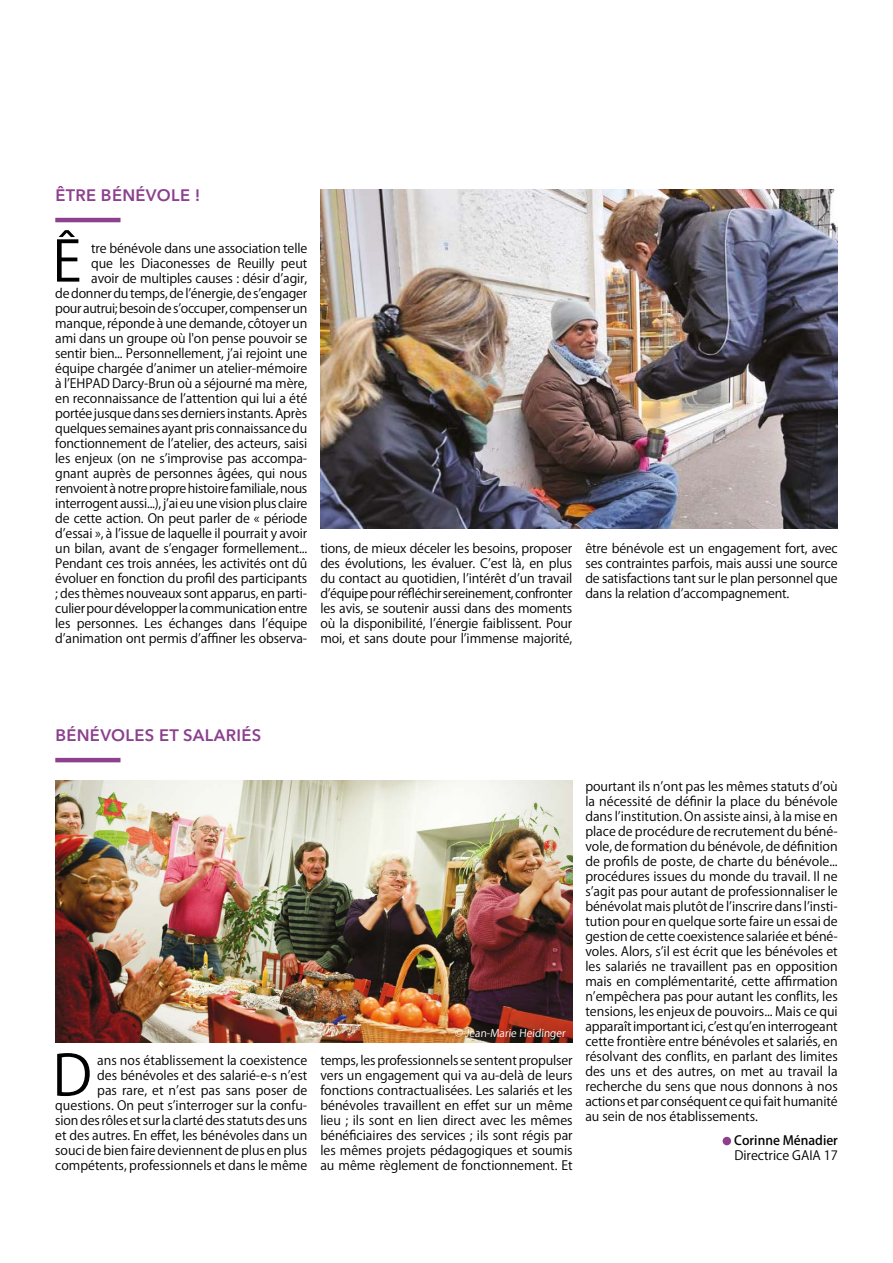
<style>
.page{position:relative;width:893px;height:1263px;background:#fff}
.page>*{position:absolute;margin:0;border:0;box-sizing:border-box;transform-origin:0 0}
.t1{font:55.5px "Koz Go Pro";color:#000}
.t2{font:600 16.5px "Avenir Next LT Pro";letter-spacing:.02em;color:#8c408e}
.t3{font:12.75px/15px "Koz Go Pro";letter-spacing:-.01em;color:#000;text-align:justify}
.t4{font:500 12.75px "Koz Go Pro";color:#000}
.t5{font:10.5px "Koz Go Pro";color:#fff}
</style>
<div class="page">
<hr style="left:55px;top:218px;width:66px;height:4px;background:#8c408e">
<img style="left:320px;top:189px;width:518px;height:339px">
<img style="left:55px;top:781px;width:518px;height:261px">
<hr style="left:55px;top:758px;width:66px;height:4px;background:#8c408e">
<div style="left:723px;top:1137px;width:8px;height:8px;background:#8c408e;border-radius:50%"></div>
<p class="t2" style="left:55px;top:185px;width:147px">ÊTRE BÉNÉVOLE !</p>
<h1 class="t1" style="left:52px;top:225px;width:31px">Ê</h1>
<p class="t3" style="left:55px;top:241px;width:254px;text-align:right">tre bénévole dans une association telle<br>que les Diaconesses de Reuilly peut<br>avoir de multiples causes : désir d’agir,<br>de donner du temps, de l’énergie, de s’engager pour autrui; besoin de s’occuper, compenser un manque, réponde à une demande, côtoyer un ami dans un groupe où l'on pense pouvoir se sentir bien... Personnellement, j’ai rejoint une équipe chargée d’animer un atelier-mémoire à l’EHPAD Darcy-Brun où a séjourné ma mère, en reconnaissance de l’attention qui lui a été portée jusque dans ses derniers instants. Après quelques semaines ayant pris connaissance du fonctionnement de l’atelier, des acteurs, saisi les enjeux (on ne s’improvise pas accompa&shy;gnant auprès de personnes âgées, qui nous renvoient à notre propre histoire familiale, nous interrogent aussi...), j’ai eu une vision plus claire de cette action. On peut parler de « période d’essai », à l’issue de laquelle il pourrait y avoir un bilan, avant de s’engager formellement...<br>Pendant ces trois années, les activités ont dû évoluer en fonction du profil des participants ; des thèmes nouveaux sont apparus, en parti&shy;culier pour développer la communication entre les personnes. Les échanges dans l’équipe d’animation ont permis d’affiner les observa-</p>
<p class="t3" style="left:320px;top:541px;width:254px">tions, de mieux déceler les besoins, proposer des évolutions, les évaluer. C’est là, en plus du contact au quotidien, l’intérêt d’un travail d’équipe pour réfléchir sereinement, confronter les avis, se soutenir aussi dans des moments où la disponibilité, l’énergie faiblissent. Pour moi, et sans doute pour l’immense majorité,</p>
<p class="t3" style="left:585px;top:541px;width:254px">être bénévole est un engagement fort, avec ses contraintes parfois, mais aussi une source de satisfactions tant sur le plan personnel que dans la relation d’accompagnement.</p>
<p class="t2" style="left:55px;top:725px;width:207px">BÉNÉVOLES ET SALARIÉS</p>
<p class="t5" style="left:455px;top:1026px;width:114px">© Jean-Marie Heidinger</p>
<h1 class="t1" style="left:52px;top:1039px;width:41px">D</h1>
<p class="t3" style="left:55px;top:1053px;width:254px;text-align:right">ans nos établissement la coexistence<br>des bénévoles et des salarié-e-s n’est<br>pas rare, et n’est pas sans poser de questions. On peut s’interroger sur la confu&shy;sion des rôles et sur la clarté des statuts des uns et des autres. En effet, les bénévoles dans un souci de bien faire deviennent de plus en plus compétents, professionnels et dans le même</p>
<p class="t3" style="left:320px;top:1053px;width:254px">temps, les professionnels se sentent propulser vers un engagement qui va au-delà de leurs fonctions contractualisées. Les salariés et les bénévoles travaillent en effet sur un même lieu ; ils sont en lien direct avec les mêmes bénéficiaires des services ; ils sont régis par les mêmes projets pédagogiques et soumis au même règlement de fonctionnement. Et</p>
<p class="t3" style="left:585px;top:779px;width:254px">pourtant ils n’ont pas les mêmes statuts d’où la nécessité de définir la place du bénévole dans l’institution. On assiste ainsi, à la mise en place de procédure de recrutement du béné&shy;vole, de formation du bénévole, de définition de profils de poste, de charte du bénévole... procédures issues du monde du travail. Il ne s’agit pas pour autant de professionnaliser le bénévolat mais plutôt de l’inscrire dans l’insti&shy;tution pour en quelque sorte faire un essai de gestion de cette coexistence salariée et béné&shy;voles. Alors, s’il est écrit que les bénévoles et les salariés ne travaillent pas en opposition mais en complémentarité, cette affirmation n’empêchera pas pour autant les conflits, les tensions, les enjeux de pouvoirs... Mais ce qui apparaît important ici, c’est qu’en interrogeant cette frontière entre bénévoles et salariés, en résolvant des conflits, en parlant des limites des uns et des autres, on met au travail la recherche du sens que nous donnons à nos actions et par conséquent ce qui fait humanité au sein de nos établissements.</p>
<p class="t4" style="left:734px;top:1132px;width:105px">Corinne Ménadier</p>
<p class="t3" style="left:734px;top:1148px;width:105px">Directrice GAIA 17</p>
</div>
